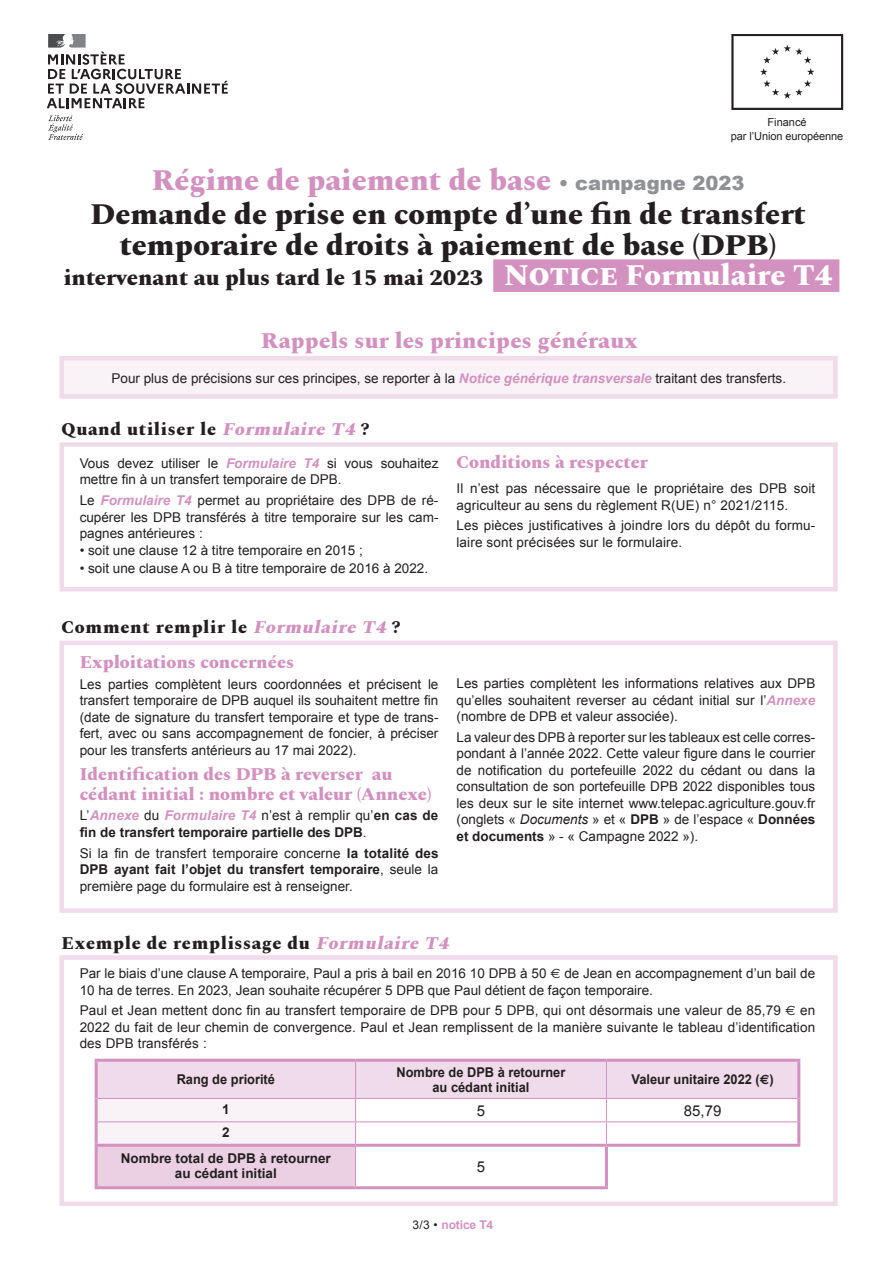
<style>
.page{position:relative;width:893px;height:1263px;background:#fff}
.page>*{position:absolute;margin:0;border:0;box-sizing:border-box;transform-origin:0 0}
.t1{font:800 30px/32.5px "Spectral";color:#231f20;text-align:center}
.t2{font:800 22.5px "Spectral";color:#231f20}
.t3{font:800 22.5px "Spectral";letter-spacing:.01em;color:#d291bf}
.t4{font:800 18px/19.5px "Spectral";color:#d291bf}
.t5{font:800 18px "Spectral";letter-spacing:.04em;color:#231f20}
.t6{font:15px "Arial";color:#231f20}
.t7{font:13.5px/16.5px "Arial";color:#231f20;text-align:justify}
.t8{font:700 13.5px/25.5px "Arial";color:#231f20;text-align:center}
.t9{font:700 13.5px/15px "Arial";color:#231f20;text-align:center;scale:.95 1}
.t10{font:700 12px "Arial";letter-spacing:-.01em;color:#d291bf}
.t11{font:11.1px/13.5px "Arial";letter-spacing:-.01em;color:#231f20;text-align:center}
.s1{color:#d291bf}
.s2{font-family:"Arial";font-weight:900;font-size:19.5px;color:#8f9194}
.s3{font-size:30px;color:#fff}
.s4{font-weight:700;font-style:italic;color:#d291bf}
.s5{font-style:italic;color:#d291bf}
.s6{font-weight:400}
.s7{font-weight:700}
.s8{font-style:italic}
.s9{font-family:"Euro Sans"}
.s10{font-weight:400;color:#231f20}
</style>
<div class="page">
<div style="left:493px;top:259px;width:346px;height:33px;background:#d291bf;border:2px solid #d291bf"></div>
<svg style="left:48px;top:115px;width:35px;height:25px"></svg>
<svg style="left:47px;top:34px;width:181px;height:74px"></svg>
<svg style="left:731px;top:34px;width:112px;height:76px"></svg>
<div style="left:60px;top:442px;width:778px;height:149px;border:4px solid #efdbea"></div>
<div style="left:60px;top:955px;width:778px;height:251px;border:4px solid #efdbea"></div>
<hr style="left:95px;top:1059px;width:261px;height:3px;background:#d291bf">
<hr style="left:95px;top:1062px;width:3px;height:36px;background:#d291bf">
<hr style="left:356px;top:1059px;width:250px;height:3px;background:#d291bf">
<hr style="left:606px;top:1059px;width:194px;height:3px;background:#d291bf">
<hr style="left:95px;top:1098px;width:3px;height:24px;background:#d291bf">
<hr style="left:95px;top:1122px;width:3px;height:22px;background:#d291bf">
<hr style="left:95px;top:1147px;width:3px;height:39px;background:#d291bf">
<hr style="left:95px;top:1186px;width:261px;height:3px;background:#d291bf">
<hr style="left:356px;top:1186px;width:252px;height:3px;background:#d291bf">
<svg style="left:96px;top:1060px;width:703px;height:128px"></svg>
<hr style="left:355px;top:1147px;width:1px;height:39px;background:#d291bf">
<hr style="left:606px;top:1144px;width:194px;height:3px;background:#d291bf">
<hr style="left:605px;top:1147px;width:3px;height:39px;background:#d291bf">
<hr style="left:95px;top:1144px;width:261px;height:3px;background:#d291bf">
<hr style="left:356px;top:1144px;width:250px;height:3px;background:#d291bf">
<hr style="left:797px;top:1062px;width:3px;height:36px;background:#d291bf">
<hr style="left:797px;top:1098px;width:3px;height:24px;background:#d291bf">
<hr style="left:797px;top:1122px;width:3px;height:22px;background:#d291bf">
<div style="left:60px;top:356px;width:778px;height:43px;background:#f9f2f7;border:4px solid #efdbea"></div>
<div style="left:60px;top:641px;width:778px;height:272px;border:4px solid #efdbea"></div>
<p class="t11" style="left:731px;top:116px;width:114px">Financé<br>par l’U nion européenne</p>
<h1 class="t1" style="left:91px;top:162px;width:717px"><span class="s1">Régime de paiement de base</span> <span class="s2">• campagne 2023<br></span>Demande de prise en compte d’une fin de transfert temporaire de droits à paiement de base (DPB)</h1>
<h2 class="t2" style="left:64px;top:261px;width:770px">intervenant au plus tard le 15 mai 2023 <span class="s3">Notice Formulaire T4</span></h2>
<h2 class="t3" style="left:261px;top:324px;width:378px">Rappels sur les principes généraux</h2>
<p class="t7" style="left:112px;top:370px;width:676px">Pour plus de précisions sur ces principes, se reporter à la <span class="s4">Notice générique transversale</span> traitant des transferts.</p>
<h3 class="t5" style="left:62px;top:416px;width:309px">Quand utiliser le <span class="s5">Formulaire T4</span> ?</h3>
<p class="t7" style="left:80px;top:455px;width:360px">Vous devez utiliser le <span class="s4">Formulaire T4</span> si vous souhaitez mettre fin à un transfert temporaire de DPB.</p>
<p class="t7" style="left:80px;top:492px;width:360px">Le <span class="s4">Formulaire T4</span> permet au propriétaire des DPB de ré&shy;cupérer les DPB transférés à titre temporaire sur les cam&shy;pagnes antérieures :</p>
<p class="t7" style="left:80px;top:542px;width:285px">• soit une clause 12 à titre temporaire en 2015 ;</p>
<p class="t7" style="left:80px;top:560px;width:350px">• soit une clause A ou B à titre temporaire de 2016 à 2022.</p>
<h3 class="t5" style="left:62px;top:614px;width:340px">Comment remplir le <span class="s5">Formulaire T4</span> ?</h3>
<h3 class="t4" style="left:80px;top:651px;width:216px">Exploitations concernées</h3>
<p class="t7" style="left:80px;top:676px;width:360px">Les parties complètent leurs coordonnées et précisent le transfert temporaire de DPB auquel ils souhaitent mettre fin (date de signature du transfert temporaire et type de trans&shy;fert, avec ou sans accompagnement de foncier, à préciser pour les transferts antérieurs au 17 mai 2022).</p>
<h3 class="t4" style="left:80px;top:763px;width:353px">Identification des DPB à reverser au cédant initial : nombre et valeur (Annexe)</h3>
<p class="t8" style="left:80px;top:808px;width:360px;line-height:16.5px;text-align:left"><span class="s6">L’</span><span class="s5">Annexe</span> <span class="s6">du</span> <span class="s5">Formulaire T4</span> <span class="s6">n’est à remplir qu’</span>en cas de fin de transfert temporaire partielle des DPB<span class="s6">.</span></p>
<p class="t7" style="left:80px;top:845px;width:360px">Si la fin de transfert temporaire concerne <span class="s7">la totalité des DPB ayant fait l’objet du transfert temporaire</span>, seule la première page du formulaire est à renseigner.</p>
<h3 class="t4" style="left:456px;top:451px;width:193px">Conditions à respecter</h3>
<p class="t7" style="left:456px;top:480px;width:360px">Il n’est pas nécessaire que le propriétaire des DPB soit agriculteur au sens du règlement R(UE) n° 2021/2115.</p>
<p class="t7" style="left:456px;top:517px;width:360px">Les pièces justificatives à joindre lors du dépôt du formu&shy;laire sont précisées sur le formulaire.</p>
<p class="t7" style="left:456px;top:675px;width:360px">Les parties complètent les informations relatives aux DPB qu’elles souhaitent reverser au cédant initial sur l’<span class="s4">Annexe </span>(nombre de DPB et valeur associée).</p>
<p class="t7" style="left:456px;top:729px;width:360px">La valeur des DPB à reporter sur les tableaux est celle corres&shy;pondant à l’année 2022. Cette valeur figure dans le courrier de notification du portefeuille 2022 du cédant ou dans la consultation de son portefeuille DPB 2022 disponibles tous les deux sur le site internet www.telepac.agriculture.gouv.fr (onglets « <span class="s8">Documents</span> » et « <span class="s7">DPB</span> » de l’espace « <span class="s7">Données et documents</span> » - « Campagne 2022 »).</p>
<h3 class="t5" style="left:62px;top:930px;width:393px">Exemple de remplissage du <span class="s5">Formulaire T4</span></h3>
<p class="t7" style="left:80px;top:965px;width:737px">Par le biais d’une clause A temporaire, Paul a pris à bail en 2016 10 DPB à 50 <span class="s9">e</span> de Jean en accompagnement d’un bail de<br>10 ha de terres. En 2023, Jean souhaite récupérer 5 DPB que Paul détient de façon temporaire.</p>
<p class="t7" style="left:80px;top:1002px;width:737px">Paul et Jean mettent donc fin au transfert temporaire de DPB pour 5 DPB, qui ont désormais une valeur de 85,79 <span class="s9">e</span> en 2022 du fait de leur chemin de convergence. Paul et Jean remplissent de la manière suivante le tableau d’identification des DPB transférés :</p>
<p class="t9" style="left:177px;top:1072px;width:105px">Rang de priorité</p>
<p class="t9" style="left:397px;top:1065px;width:179px">Nombre de DPB à retourner au cédant initial</p>
<p class="t9" style="left:631px;top:1072px;width:151px">Valeur unitaire 2022 (<span class="s9">E</span>)</p>
<p class="t8" style="left:222px;top:1097px;width:9px">1</p>
<p class="t6" style="left:477px;top:1100px;width:10px">5</p>
<p class="t6" style="left:684px;top:1100px;width:39px">85,79</p>
<p class="t8" style="left:121px;top:1120px;width:212px">2<br>Nombre total de DPB à retourner</p>
<p class="t8" style="left:175px;top:1161px;width:104px">au cédant initial</p>
<p class="t6" style="left:477px;top:1157px;width:10px">5</p>
<p class="t10" style="left:412px;top:1217px;width:82px"><span class="s10">3/3 •</span> notice T4</p>
</div>
